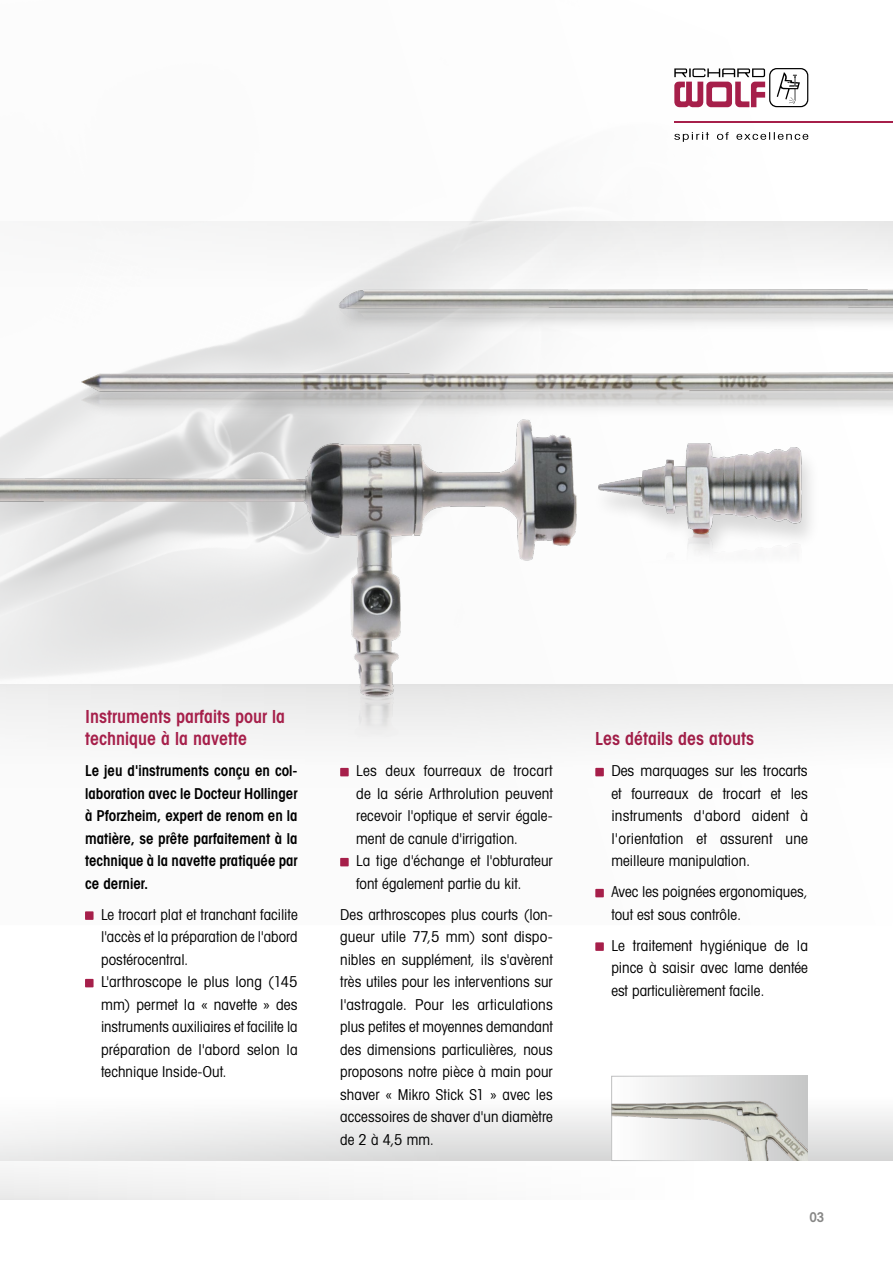
<style>
.page{position:relative;width:893px;height:1263px;background:#fff}
.page>*{position:absolute;margin:0;border:0;box-sizing:border-box;transform-origin:0 0}
.t1{font:600 condensed 18px/22.5px "Avant Garde";color:#a61f4a}
.t2{font:condensed 15px/22.5px "Avant Garde";letter-spacing:.005em;color:#000;text-align:justify}
.t3{font:600 condensed 15px/22.5px "Avant Garde";color:#000;text-align:justify}
.t4{font:600 condensed 13.5px "Avant Garde";color:#878786}
</style>
<div class="page">
<div style="left:0;top:221px;width:893px;height:85px;background:linear-gradient(to right,#f9f9f9,#eaeaea)"></div>
<svg style="left:674px;top:132px;width:134px;height:10px"></svg>
<svg style="left:674px;top:68px;width:134px;height:39px"></svg>
<hr style="left:674px;top:121px;width:219px;height:2px;background:#a61f4a">
<div style="left:0;top:1125px;width:893px;height:74px;background:#fafafa"></div>
<div style="left:0;top:1089px;width:893px;height:72px;background:linear-gradient(to bottom,#fff,#ddd)"></div>
<div style="left:595px;top:889px;width:9px;height:8px;background:#a61f4a"></div>
<div style="left:595px;top:942px;width:9px;height:9px;background:#a61f4a"></div>
<div style="left:0;top:685px;width:893px;height:103px;background:linear-gradient(to bottom,#e9e9e9,#fff)"></div>
<img style="left:172px;top:333px;width:721px;height:77px">
<img style="left:254px;top:249px;width:639px;height:31px">
<img style="left:254px;top:280px;width:639px;height:83px">
<img style="left:0;top:357px;width:601px;height:326px">
<img style="left:0;top:683px;width:601px;height:305px">
<div style="left:85px;top:911px;width:9px;height:9px;background:#a61f4a"></div>
<div style="left:85px;top:979px;width:9px;height:8px;background:#a61f4a"></div>
<div style="left:340px;top:768px;width:9px;height:8px;background:#a61f4a"></div>
<div style="left:340px;top:858px;width:9px;height:8px;background:#a61f4a"></div>
<img style="left:613px;top:1078px;width:193px;height:81px">
<div style="left:611px;top:1076px;width:197px;height:85px;border:1px solid #b1b2b3"></div>
<img style="left:575px;top:415px;width:236px;height:61px">
<img style="left:575px;top:476px;width:236px;height:175px">
<p class="t1" style="left:85px;top:705px;width:202px">Instruments parfaits pour la technique à la navette</p>
<p class="t3" style="left:85px;top:759px;width:214px">Le jeu d'instruments conçu en col&shy;laboration avec le Docteur Hollinger à Pforzheim, expert de renom en la matière, se prête parfaitement à la technique à la navette pratiquée par ce dernier.</p>
<p class="t2" style="left:101px;top:903px;width:198px;text-align:left">Le trocart plat et tranchant facilite l'accès et la préparation de l'abord postérocentral.<br>L'arthroscope le plus long (145 mm) permet la « navette » des instruments auxiliaires et facilite la préparation de l'abord selon la technique Inside-Out.</p>
<p class="t2" style="left:356px;top:759px;width:198px;text-align:left">Les deux fourreaux de trocart de la série Arthrolution peuvent recevoir l'optique et servir égale&shy;ment de canule d'irrigation.<br>La tige d'échange et l'obturateur font également partie du kit.</p>
<p class="t2" style="left:340px;top:903px;width:214px">Des arthroscopes plus courts (lon&shy;gueur utile 77,5 mm) sont dispo&shy;nibles en supplément, ils s'avèrent très utiles pour les interventions sur l'astragale. Pour les articulations plus petites et moyennes demandant des dimensions particulières, nous proposons notre pièce à main pour shaver « Mikro Stick S1 » avec les accessoires de shaver d'un diamètre de 2 à 4,5 mm.</p>
<p class="t1" style="left:595px;top:727px;width:160px">Les détails des atouts</p>
<p class="t2" style="left:611px;top:759px;width:198px">Des marquages sur les trocarts et fourreaux de trocart et les instruments d'abord aident à l'orientation et assurent une meilleure manipulation.</p>
<p class="t2" style="left:611px;top:880px;width:198px">Avec les poignées ergonomiques, tout est sous contrôle.</p>
<p class="t2" style="left:611px;top:934px;width:198px">Le traitement hygiénique de la pince à saisir avec lame dentée est particulièrement facile.</p>
<p class="t4" style="left:809px;top:1209px;width:17px">03</p>
</div>
